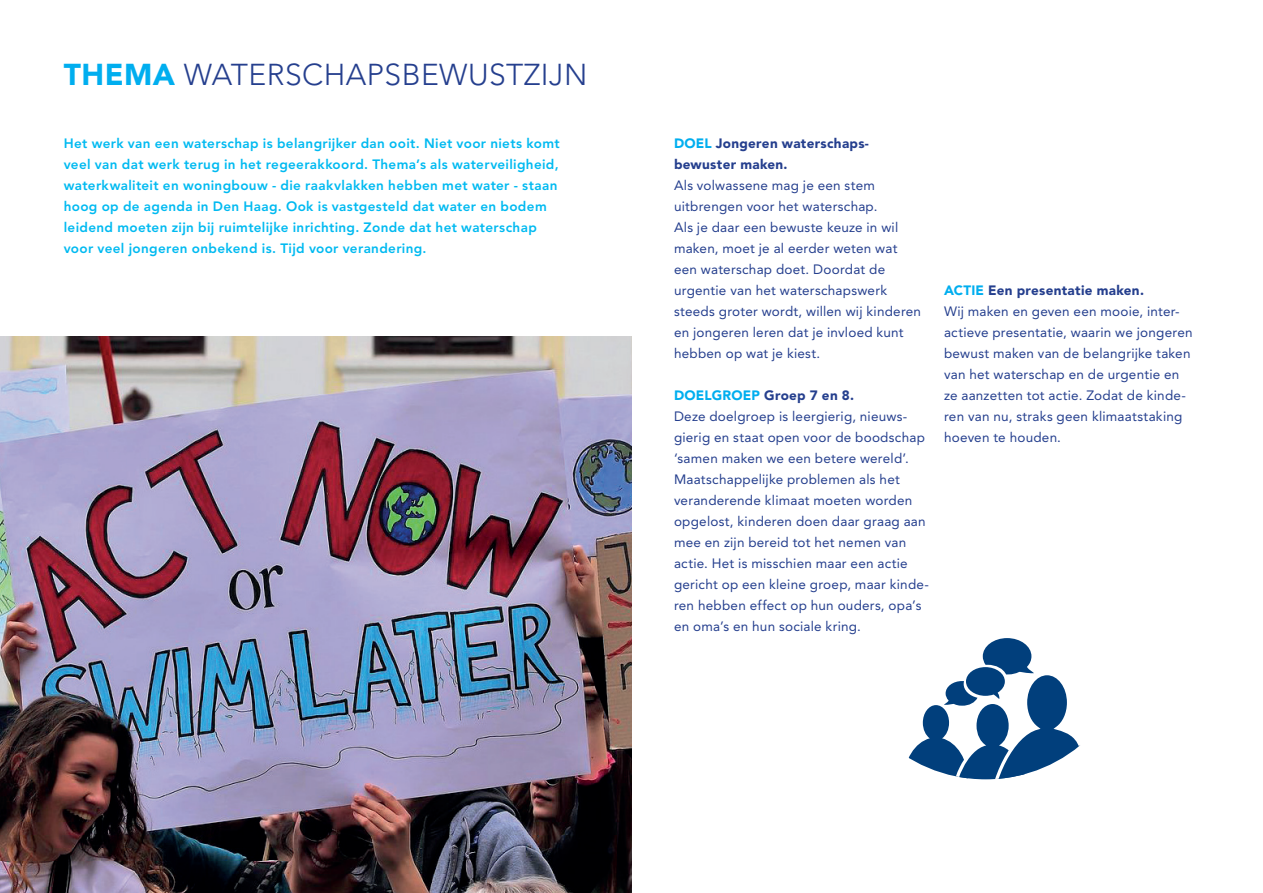
<style>
.page{position:relative;width:1263px;height:893px;background:#fff}
.page>*{position:absolute;margin:0;border:0;box-sizing:border-box;transform-origin:0 0}
.t1{font:300 30px "Avenir LT Std";letter-spacing:.015em;color:#253f8e}
.t2{font:13.5px/21px "Avenir LT Std";letter-spacing:.015em;color:#253f8e}
.t3{font:800 13.5px/21px "Avenir LT Std";letter-spacing:.025em;color:#00baf1}
.t4{font:900 13.5px/21px "Avenir LT Std";letter-spacing:.02em;color:#253f8e}
.s1{font-weight:900;color:#00aeef}
.s2{color:#00aeef}
.s3{font-weight:900}
</style>
<div class="page">
<svg style="left:908px;top:638px;width:172px;height:141px"></svg>
<img style="left:0;top:337px;width:631px;height:556px">
<h1 class="t1" style="left:64px;top:57px;width:525px"><span class="s1">THEMA</span> WATERSCHAPSBEWUSTZIJN</h1>
<p class="t3" style="left:64px;top:133px;width:497px">Het werk van een waterschap is belangrijker dan ooit. Niet voor niets komt veel van dat werk terug in het regeerakkoord. Thema’s als waterveiligheid, waterkwaliteit en woningbouw - die raakvlakken hebben met water - staan hoog op de agenda in Den Haag. Ook is vastgesteld dat water en bodem leidend moeten zijn bij ruimtelijke inrichting. Zonde dat het waterschap voor veel jongeren onbekend is. Tijd voor verandering.</p>
<p class="t4" style="left:674px;top:133px;width:196px"><span class="s2">DOEL</span> Jongeren waterschaps&shy;bewuster maken.</p>
<p class="t2" style="left:674px;top:175px;width:249px">Als volwassene mag je een stem uitbrengen voor het waterschap.<br>Als je daar een bewuste keuze in wil maken, moet je al eerder weten wat een waterschap doet. Doordat de urgentie van het waterschapswerk steeds groter wordt, willen wij kinderen en jongeren leren dat je invloed kunt hebben op wat je kiest.</p>
<p class="t2" style="left:674px;top:385px;width:256px"><span class="s1">DOELGROEP</span> <span class="s3">Groep 7 en 8.<br></span>Deze doelgroep is leergierig, nieuws&shy;gierig en staat open voor de boodschap ‘samen maken we een betere wereld’.<br>Maatschappelijke problemen als het veranderende klimaat moeten worden opgelost, kinderen doen daar graag aan mee en zijn bereid tot het nemen van actie. Het is misschien maar een actie gericht op een kleine groep, maar kinde&shy;ren hebben effect op hun ouders, opa’s en oma’s en hun sociale kring.</p>
<p class="t2" style="left:944px;top:280px;width:250px"><span class="s1">ACTIE</span> <span class="s3">Een presentatie maken.<br></span>Wij maken en geven een mooie, inter&shy;actieve presentatie, waarin we jongeren bewust maken van de belangrijke taken van het waterschap en de urgentie en ze aanzetten tot actie. Zodat de kinde&shy;ren van nu, straks geen klimaatstaking hoeven te houden.</p>
</div>
